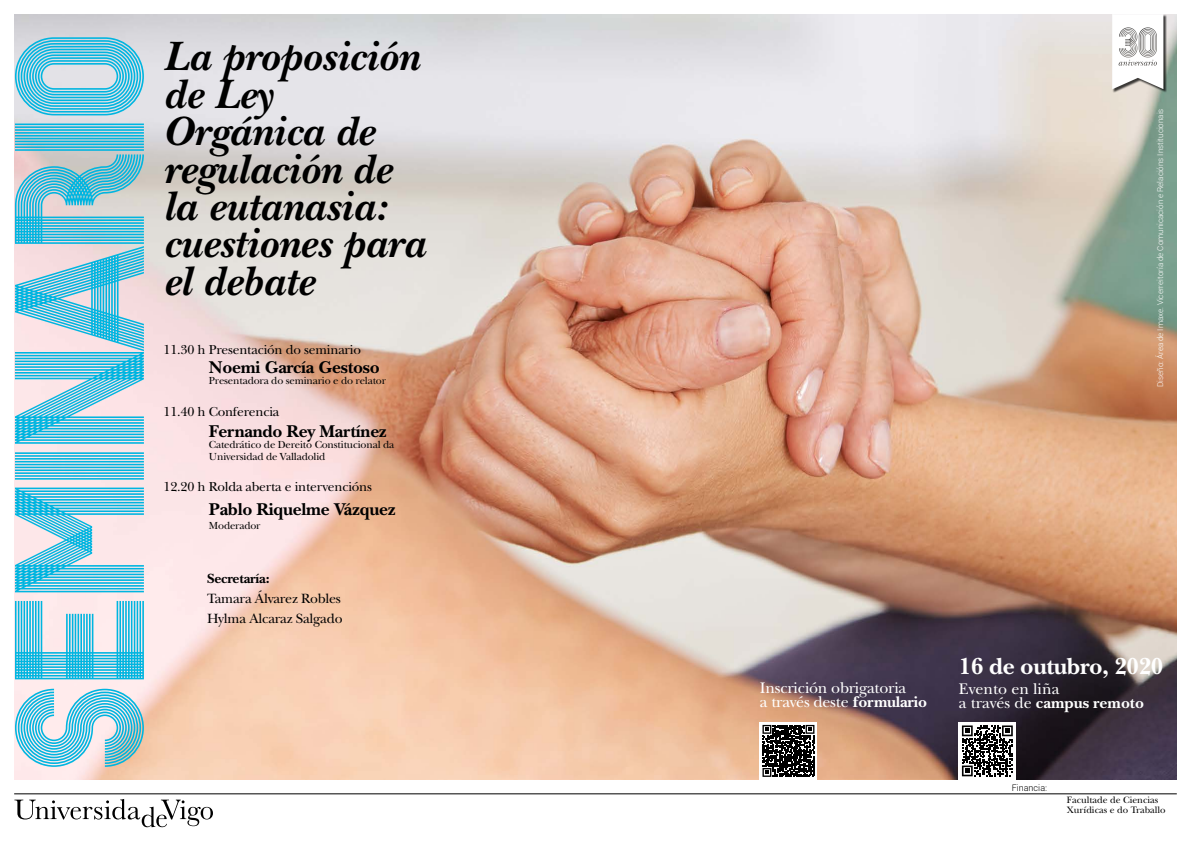
<style>
.page{position:relative;width:1191px;height:842px;background:#fff}
.page>*{position:absolute;margin:0;border:0;box-sizing:border-box;transform-origin:0 0}
.t1{font:700 158.8px "Campus";letter-spacing:-.1em;color:#00b5e0}
.t2{font:italic 700 42.8px/37.4px "New Baskerville Std";color:#000}
.t3{font:700 24.1px "New Baskerville Std";letter-spacing:-.015em;color:#fff}
.t4{font:700 17.8px "New Baskerville Std";letter-spacing:-.015em;color:#000}
.t5{font:16px/14px "New Baskerville Std";letter-spacing:-.015em;color:#fff}
.t6{font:14px/19.7px "New Baskerville Std";letter-spacing:-.015em;color:#000}
.t7{font:700 14px "New Baskerville Std";letter-spacing:-.015em;color:#000}
.t8{font:13.5px "New Baskerville Std";letter-spacing:-.015em;color:#000}
.t9{font:10.7px/11.1px "New Baskerville Std";letter-spacing:-.015em;color:#000}
.t10{font:9.7px/9.7px "New Baskerville Std";color:#000}
.t11{font:300 9px "Roboto";color:#000}
.t12{font:300 8px "Roboto";color:#fff}
.s1{font-weight:700}
</style>
<div class="page">
<img style="left:14px;top:14px;width:1162px;height:765px">
<hr style="left:14px;top:793px;width:1162px;height:1px;background:#000">
<svg style="left:14px;top:799px;width:199px;height:28px"></svg>
<div style="left:1111px;top:14px;width:55px;height:79px;background:#000;opacity:.75"></div>
<svg style="left:1112px;top:14px;width:51px;height:75px"></svg>
<svg style="left:760px;top:722px;width:57px;height:57px"></svg>
<svg style="left:762px;top:725px;width:52px;height:52px"></svg>
<svg style="left:958px;top:722px;width:58px;height:57px"></svg>
<svg style="left:962px;top:725px;width:50px;height:51px"></svg>
<h1 class="t1" style="left:-47px;top:779px;width:756px;rotate:-90deg">seminario</h1>
<h2 class="t2" style="left:163px;top:38px;width:263px">La proposición de Ley<br>Orgánica de regulación de la eutanasia: cuestiones para el debate</h2>
<p class="t8" style="left:163px;top:341px;width:199px">11.30 h Presentación do seminario</p>
<h3 class="t4" style="left:209px;top:357px;width:172px">Noemi García Gestoso</h3>
<p class="t9" style="left:209px;top:375px;width:179px">Presentadora do seminario e do relator</p>
<p class="t8" style="left:163px;top:404px;width:117px">11.40 h Conferencia</p>
<h3 class="t4" style="left:209px;top:421px;width:179px">Fernando Rey Martínez</h3>
<p class="t9" style="left:209px;top:439px;width:187px">Catedrático de Dereito Constitucional da<br>Universidad de Valladolid</p>
<p class="t8" style="left:163px;top:479px;width:210px">12.20 h Rolda aberta e intervencións</p>
<h3 class="t4" style="left:209px;top:499px;width:188px">Pablo Riquelme Vázquez</h3>
<p class="t9" style="left:209px;top:519px;width:53px">Moderador</p>
<h3 class="t7" style="left:207px;top:570px;width:64px">Secretaría:</h3>
<h3 class="t6" style="left:207px;top:588px;width:137px">Tamara Álvarez Robles<br>Hylma Alcaraz Salgado</h3>
<p class="t12" style="left:1154px;top:387px;width:280px;rotate:-90deg">Diseño: Área de Imaxe. Vicerreitoría de Comunicación e Relacións Institucionais</p>
<h3 class="t5" style="left:760px;top:681px;width:168px">Inscrición obrigatoria<br>a través deste <span class="s1">formulario</span></h3>
<h3 class="t3" style="left:958px;top:652px;width:206px">16 de outubro, 2020</h3>
<h3 class="t5" style="left:958px;top:681px;width:187px">Evento en liña<br>a través de <span class="s1">campus remoto</span></h3>
<p class="t11" style="left:1011px;top:782px;width:37px">Financia:</p>
<p class="t10" style="left:1066px;top:795px;width:100px">Facultade de Ciencias<br>Xurídicas e do Traballo</p>
</div>
